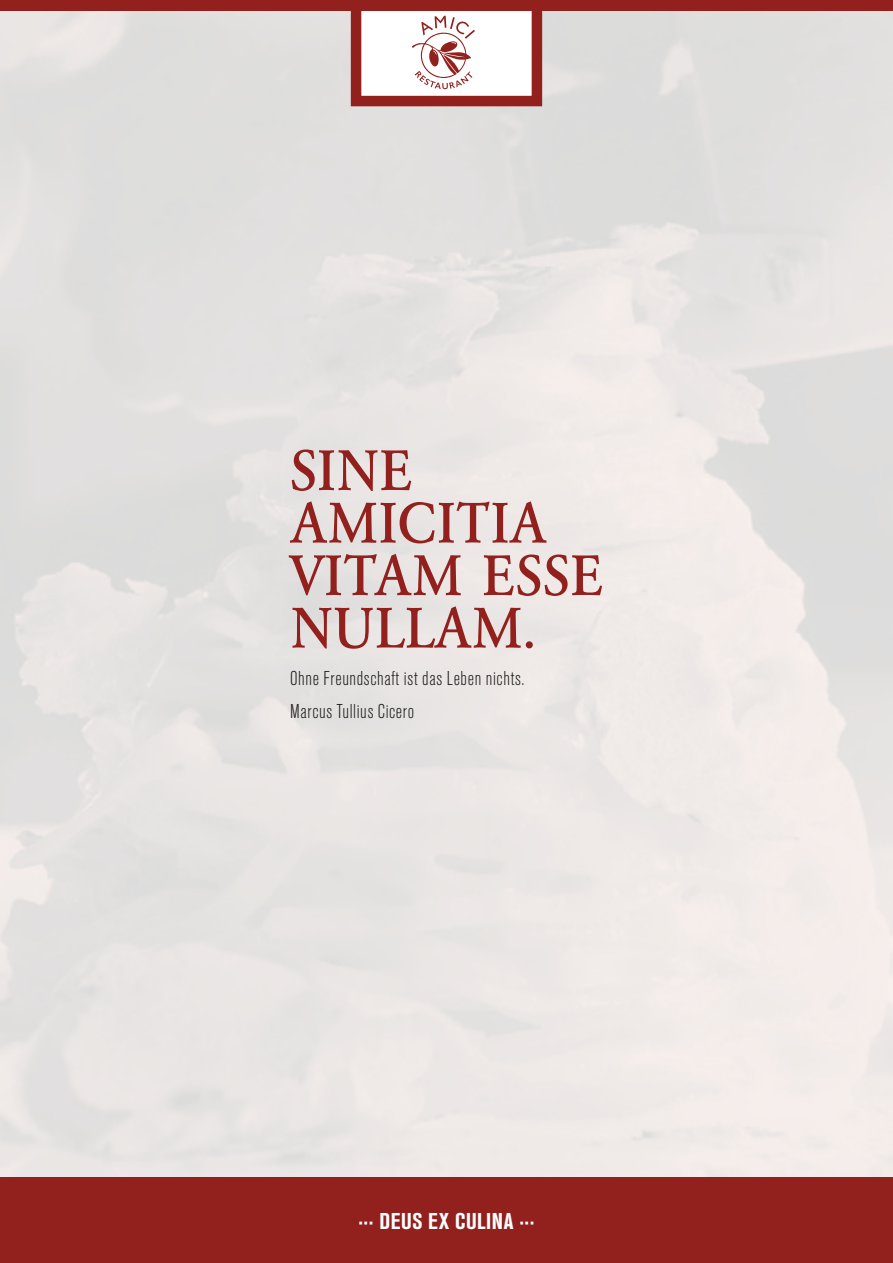
<style>
.page{position:relative;width:893px;height:1263px;background:#fff}
.page>*{position:absolute;margin:0;border:0;box-sizing:border-box;transform-origin:0 0}
.t1{font:500 condensed 60px/52.5px "Garamond Std";color:#92211e}
.t2{font:700 condensed 24px "Ancona";letter-spacing:.02em;color:#fff}
.t3{font:300 condensed 21px/32.7px "Ancona";letter-spacing:.03em;color:#1d1d1b}
</style>
<div class="page">
<img style="left:0;top:11px;width:893px;height:1167px">
<div style="left:356px;top:5px;width:181px;height:96px;background:#fff"></div>
<div style="left:351px;top:0;width:191px;height:106px;border:10px solid #92211e"></div>
<svg style="left:412px;top:16px;width:63px;height:73px"></svg>
<div style="left:0;top:1178px;width:893px;height:85px;background:#92211e"></div>
<div style="left:0;top:0;width:893px;height:11px;background:#92211e"></div>
<h1 class="t1" style="left:290px;top:444px;width:314px">SINE<br>AMICITIA<br>VITAM ESSE<br>NULLAM.</h1>
<p class="t3" style="left:290px;top:662px;width:236px">Ohne Freundschaft ist das Leben nichts.<br>Marcus Tullius Cicero</p>
<p class="t2" style="left:358px;top:1207px;width:178px">··· DEUS EX CULINA ···</p>
</div>
